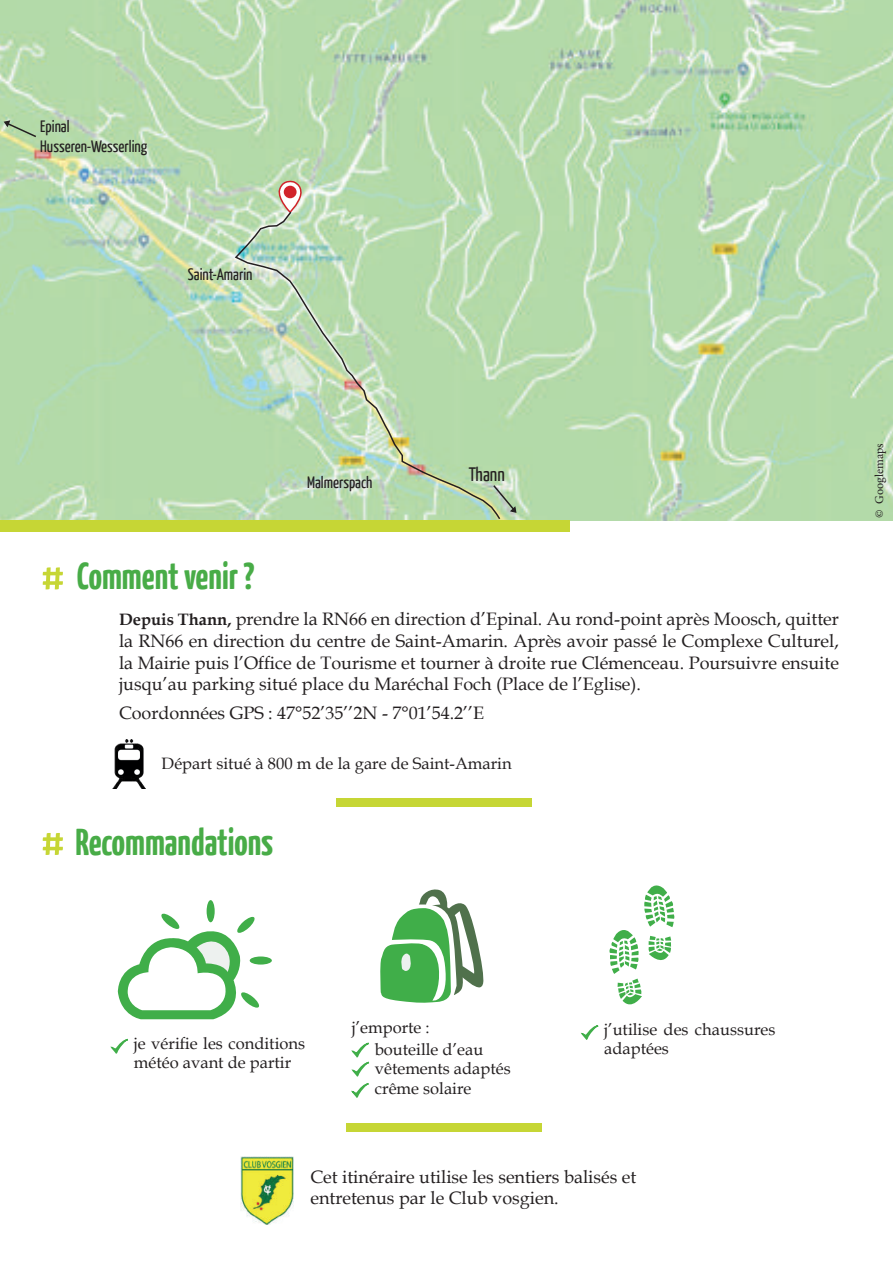
<style>
.page{position:relative;width:893px;height:1263px;background:#fff}
.page>*{position:absolute;margin:0;border:0;box-sizing:border-box;transform-origin:0 0}
.t1{font:700 37.5px "Yanone Kaffeesatz";color:#48ac47}
.t2{font:19.5px "Yanone Kaffeesatz";color:#231f20}
.t3{font:18px/21.6px "Book Antiqua";color:#231f20;text-align:justify}
.t4{font:16.5px/19.5px "Book Antiqua";color:#231f20}
.t5{font:16.5px/19.8px "Yanone Kaffeesatz";color:#231f20}
.t6{font:12px "Minion Pro";color:#231f20}
.s1{font-weight:400;font-size:55.5px;color:#c6d635}
.s2{font-weight:700;font-size:16.5px}
</style>
<div class="page">
<img style="left:0;top:0;width:893px;height:521px">
<svg style="left:609px;top:885px;width:66px;height:120px"></svg>
<div style="left:207px;top:900px;width:8px;height:22px;background:#40ae49;border-radius:50%"></div>
<div style="left:250px;top:956px;width:22px;height:8px;background:#40ae49;border-radius:50%"></div>
<svg style="left:118px;top:913px;width:142px;height:106px"></svg>
<svg style="left:110px;top:1038px;width:18px;height:16px"></svg>
<svg style="left:581px;top:1025px;width:18px;height:15px"></svg>
<div style="left:0;top:520px;width:570px;height:11px;background:#c6d635"></div>
<div style="left:336px;top:798px;width:195px;height:9px;background:#c6d635"></div>
<svg style="left:351px;top:1042px;width:18px;height:56px"></svg>
<svg style="left:380px;top:889px;width:104px;height:114px"></svg>
<svg style="left:276px;top:179px;width:28px;height:31px"></svg>
<div style="left:284px;top:186px;width:13px;height:12px;background:#d1232a;border-radius:50%"></div>
<svg style="left:502px;top:484px;width:15px;height:30px"></svg>
<img style="left:241px;top:1157px;width:52px;height:67px">
<div style="left:347px;top:1124px;width:195px;height:8px;background:#c6d635"></div>
<img style="left:113px;top:740px;width:32px;height:49px">
<svg style="left:233px;top:210px;width:269px;height:310px;background:#b9d9b1"></svg>
<svg style="left:3px;top:119px;width:35px;height:20px"></svg>
<p class="t5" style="left:40px;top:116px;width:109px">Epinal<br>Husseren-Wesserling</p>
<p class="t5" style="left:188px;top:264px;width:66px">Saint-Amarin</p>
<p class="t5" style="left:307px;top:472px;width:67px">Malmerspach</p>
<p class="t2" style="left:469px;top:462px;width:38px">Thann</p>
<h1 class="t1" style="left:41px;top:551px;width:215px"><span class="s1">#</span> Comment venir ?</h1>
<p class="t3" style="left:119px;top:608px;width:721px"><span class="s2">Depuis Thann,</span> prendre la RN66 en direction d’Epinal. Au rond-point après Moosch, quitter la RN66 en direction du centre de Saint-Amarin. Après avoir passé le Complexe Culturel, la Mairie puis l’Office de Tourisme et tourner à droite rue Clémenceau. Poursuivre ensuite jusqu’au parking situé place du Maréchal Foch (Place de l’Eglise).</p>
<p class="t3" style="left:119px;top:702px;width:367px">Coordonnées GPS : 47°52’35’’2N - 7°01’54.2’’E</p>
<p class="t4" style="left:162px;top:753px;width:352px">Départ situé à 800 m de la gare de Saint-Amarin</p>
<h1 class="t1" style="left:41px;top:817px;width:233px"><span class="s1">#</span> Recommandations</h1>
<p class="t6" style="left:871px;top:518px;width:76px;rotate:-90deg">© Googlemaps</p>
<p class="t4" style="left:134px;top:1033px;width:173px">je vérifie les conditions météo avant de partir</p>
<p class="t4" style="left:352px;top:1017px;width:79px">j’emporte :</p>
<p class="t4" style="left:604px;top:1019px;width:173px">j’utilise des chaussures</p>
<p class="t4" style="left:375px;top:1039px;width:110px">bouteille d’eau</p>
<p class="t4" style="left:604px;top:1038px;width:66px">adaptées</p>
<p class="t4" style="left:375px;top:1058px;width:137px">vêtements adaptés crême solaire</p>
<p class="t3" style="left:310px;top:1165px;width:327px">Cet itinéraire utilise les sentiers balisés et entretenus par le Club vosgien.</p>
</div>
